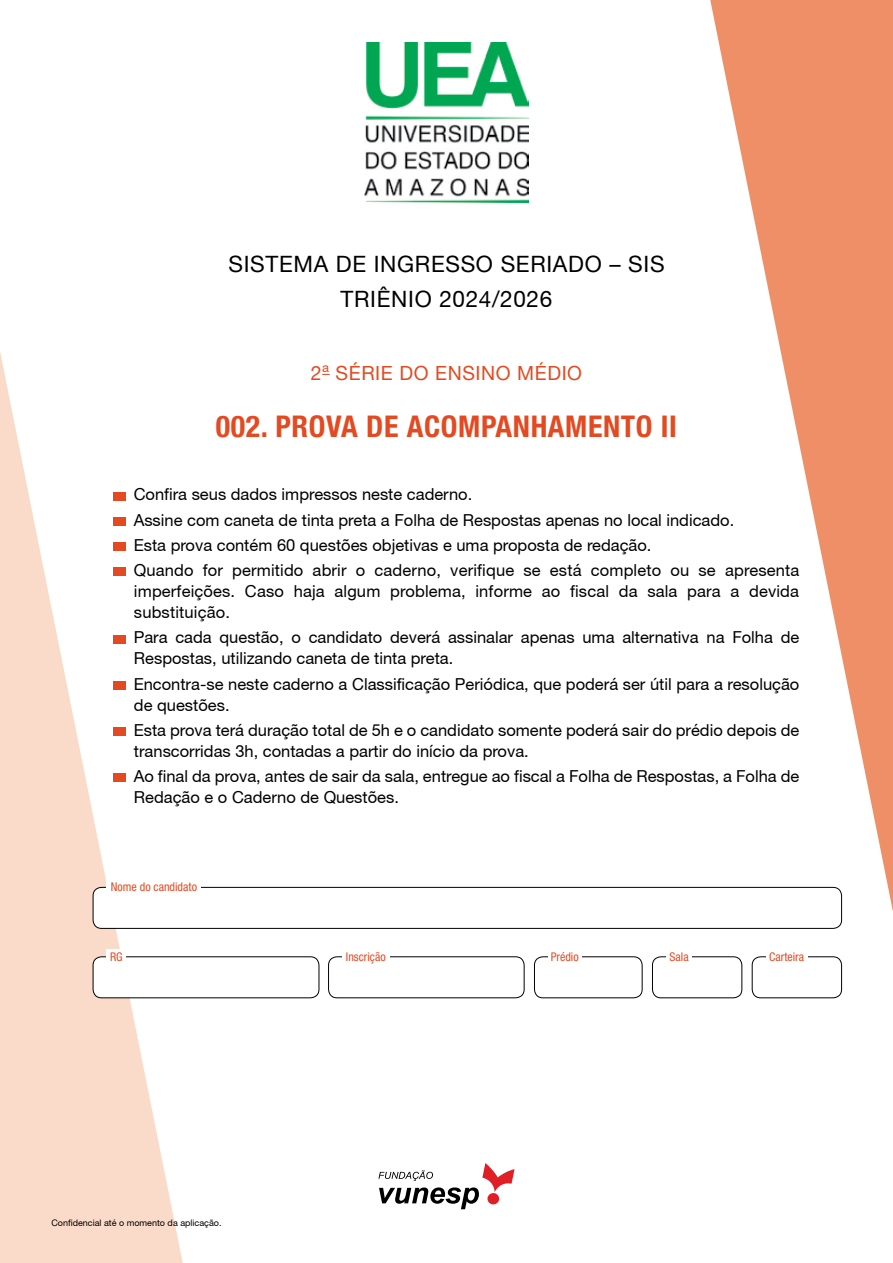
<style>
.page{position:relative;width:893px;height:1263px;background:#fff}
.page>*{position:absolute;margin:0;border:0;box-sizing:border-box;transform-origin:0 0}
.t1{font:700 condensed 30px "Helvetica Neue LT Std";letter-spacing:.02em;color:#e34a21}
.t2{font:22.5px/35.5px "Helvetica 55 Roman";letter-spacing:.03em;color:#000;text-align:center}
.t3{font:19.5px "Helvetica 55 Roman";letter-spacing:.03em;color:#e34a21}
.t4{font:16.5px/21px "Helvetica 55 Roman";color:#000}
.t5{font:condensed 12px "Helvetica Neue LT Pro";color:#e34a21}
.t6{font:9px "Helvetica 55 Roman";color:#000}
</style>
<div class="page">
<img style="left:364px;top:43px;width:165px;height:159px">
<svg style="left:378px;top:1163px;width:136px;height:46px"></svg>
<svg style="left:710px;top:0;width:183px;height:912px;fill:#ee8f67"></svg>
<svg style="left:0;top:352px;width:183px;height:911px;fill:#fadbc9"></svg>
<div style="left:93px;top:887px;width:749px;height:41px;background:#fff;border-radius:9px"></div>
<div style="left:93px;top:887px;width:749px;height:42px;border:1px solid #000;border-radius:9px"></div>
<div style="left:107px;top:879px;width:94px;height:16px;background:#fff"></div>
<div style="left:534px;top:956px;width:108px;height:42px;border:1px solid #000;border-radius:9px"></div>
<div style="left:548px;top:949px;width:33px;height:15px;background:#fff"></div>
<div style="left:652px;top:956px;width:90px;height:42px;border:1px solid #000;border-radius:9px"></div>
<div style="left:666px;top:949px;width:26px;height:16px;background:#fff"></div>
<div style="left:752px;top:956px;width:90px;height:42px;border:1px solid #000;border-radius:9px"></div>
<div style="left:766px;top:949px;width:41px;height:16px;background:#fff"></div>
<div style="left:328px;top:956px;width:196px;height:42px;border:1px solid #000;border-radius:9px"></div>
<div style="left:342px;top:949px;width:47px;height:15px;background:#fff"></div>
<div style="left:93px;top:957px;width:226px;height:41px;background:#fff;border-radius:9px"></div>
<div style="left:93px;top:956px;width:226px;height:42px;border:1px solid #000;border-radius:9px"></div>
<div style="left:107px;top:949px;width:19px;height:15px;background:#fff"></div>
<h2 class="t2" style="left:228px;top:246px;width:438px">Sistema de I ngresso Seriado – SIS<br>Triênio 2024/2026</h2>
<p class="t3" style="left:311px;top:361px;width:273px">2<sup>a</sup> série do ensino médio</p>
<h1 class="t1" style="left:216px;top:408px;width:463px">002. PROVA DE ACOMPANHAMENTO II</h1>
<p class="t4" style="left:134px;top:484px;width:340px">Confira seus dados impressos neste caderno.</p>
<p class="t4" style="left:125px;top:509px;width:610px">Assine com caneta de tinta preta a Folha de Respostas apenas no local indicado.</p>
<p class="t4" style="left:125px;top:534px;width:528px">Esta prova contém 60 questões objetivas e uma proposta de redação.</p>
<p class="t4" style="left:134px;top:559px;width:667px">Quando for permitido abrir o caderno, verifique se está completo ou se apresenta</p>
<p class="t4" style="left:134px;top:580px;width:667px">imperfeições. Caso haja algum problema, informe ao fiscal da sala para a devida substituição.</p>
<p class="t4" style="left:134px;top:627px;width:667px">Para cada questão, o candidato deverá assinalar apenas uma alternativa na Folha de<br>Respostas, utilizando caneta de tinta preta.</p>
<p class="t4" style="left:134px;top:673px;width:667px;text-indent:-8px">Encontra-se neste caderno a Classificação Periódica, que poderá ser útil para a resolução de questões.</p>
<p class="t4" style="left:134px;top:719px;width:667px;text-indent:-8px">Esta prova terá duração total de 5h e o candidato somente poderá sair do prédio depois de transcorridas 3h, contadas a partir do início da prova.</p>
<p class="t4" style="left:134px;top:765px;width:667px;text-indent:-8px">Ao final da prova, antes de sair da sala, entregue ao fiscal a Folha de Respostas, a Folha de<br>Redação e o Caderno de Questões.</p>
<p class="t5" style="left:111px;top:880px;width:88px">Nome do candidato</p>
<p class="t5" style="left:110px;top:949px;width:14px">RG</p>
<p class="t5" style="left:346px;top:949px;width:41px">Inscrição</p>
<p class="t5" style="left:551px;top:949px;width:29px">Prédio</p>
<p class="t5" style="left:670px;top:950px;width:21px">Sala</p>
<p class="t5" style="left:769px;top:950px;width:36px">Carteira</p>
<p class="t6" style="left:51px;top:1218px;width:172px">Confidencial até o momento da aplicação.</p>
</div>
